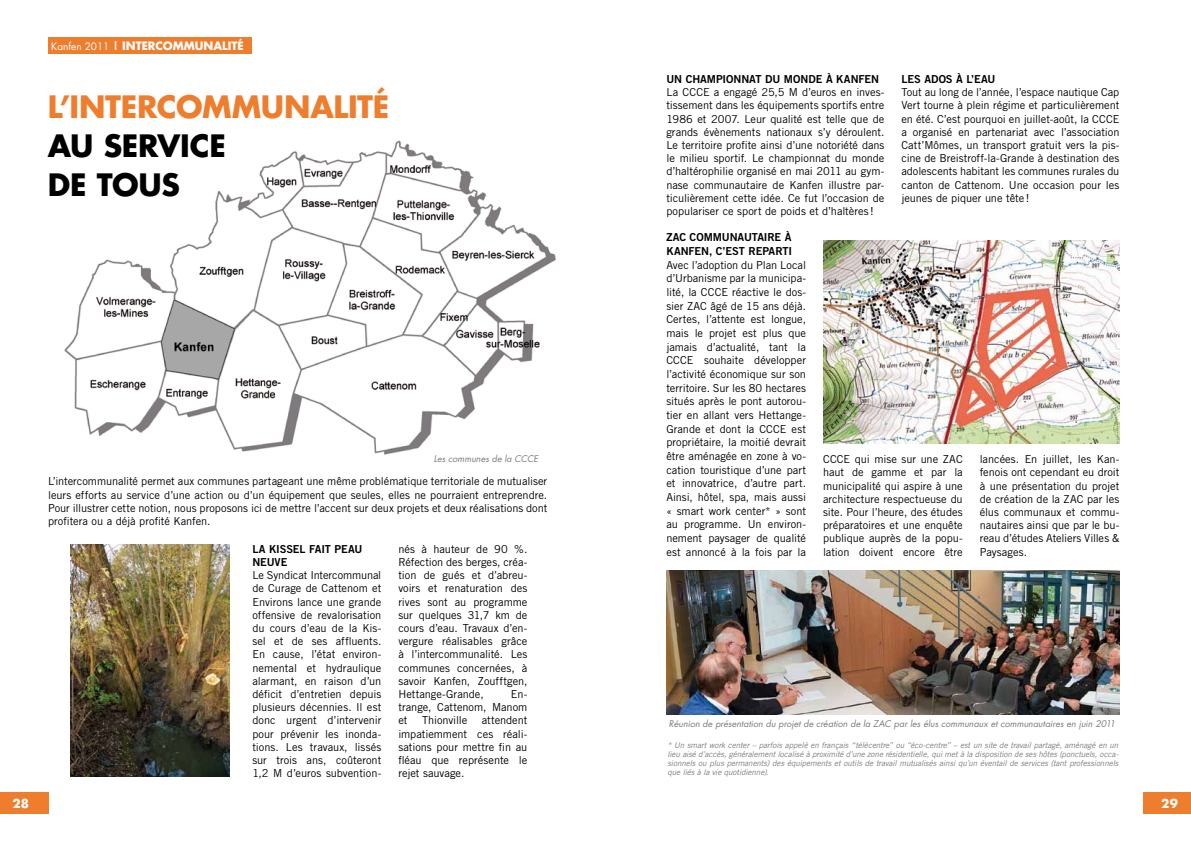
<style>
.page{position:relative;width:1191px;height:842px;background:#fff}
.page>*{position:absolute;margin:0;border:0;box-sizing:border-box;transform-origin:0 0}
.t1{font:700 30px "Futura Std";color:#ee7e2e}
.t2{font:700 30px/39px "Futura Std";color:#000}
.t3{font:700 12px "Futura Std";color:#fff}
.t4{font:700 11.2px "Futura Std";color:#fff}
.t5{font:11px/13.2px "Trade Gothic LT Std";letter-spacing:-.005em;color:#000;text-align:justify}
.t6{font:11px "Trade Gothic LT Std Bd 2";color:#000}
.t7{font:italic 9px "Futura Std";letter-spacing:.005em;color:#7b7c7e}
.t8{font:italic 8px/9px "Trade Gothic LT Std";letter-spacing:-.01em;color:#7b7c7e;text-align:justify}
.s1{font-weight:400;font-size:10px}
.s2{font-size:8.8px}
</style>
<div class="page">
<img style="left:64px;top:140px;width:492px;height:315px">
<div style="left:48px;top:37px;width:203px;height:17px;background:#ee7e2e"></div>
<img style="left:666px;top:570px;width:453px;height:145px">
<img style="left:71px;top:545px;width:159px;height:232px">
<img style="left:823px;top:240px;width:296px;height:204px">
<div style="left:0;top:792px;width:48px;height:22px;background:#ee7e2e"></div>
<div style="left:1143px;top:792px;width:48px;height:22px;background:#ee7e2e"></div>
<p class="t4" style="left:51px;top:38px;width:194px"><span class="s1">Kanfen 2011</span> <span class="s2">|</span> INTERCOMMUNALITÉ</p>
<h1 class="t1" style="left:48px;top:87px;width:43px">L’INTERCOMMUNALITÉ</h1>
<h1 class="t2" style="left:48px;top:126px;width:75px">AU SERVICE<br>DE TOUS</h1>
<p class="t7" style="left:434px;top:452px;width:106px">Les communes de la CCCE</p>
<p class="t5" style="left:48px;top:475px;width:501px">L’intercommunalité permet aux communes partageant une même problématique territoriale de mutualiser leurs efforts au service d’une action ou d’un équipement que seules, elles ne pourraient entreprendre.<br>Pour illustrer cette notion, nous proposons ici de mettre l’accent sur deux projets et deux réalisations dont profitera ou a déjà profité Kanfen.</p>
<p class="t6" style="left:252px;top:542px;width:31px">LA KISSEL</p>
<p class="t6" style="left:309px;top:542px;width:7px">FAIT</p>
<p class="t6" style="left:334px;top:542px;width:29px">PEA U</p>
<p class="t6" style="left:252px;top:555px;width:30px">NEUVE</p>
<p class="t5" style="left:252px;top:568px;width:130px">Le Syndicat Intercommunal de Curage de Cattenom et Environs lance une grande offensive de revalorisation du cours d’eau de la Kis&shy;sel et de ses affluents.<br>En cause, l’état environ&shy;nemental et hydraulique alarmant, en raison d’un déficit d’entretien depuis plusieurs décennies. Il est donc urgent d’intervenir pour prévenir les inonda&shy;tions. Les travaux, lissés sur trois ans, coûteront 1,2 M d’euros subvention-</p>
<p class="t5" style="left:398px;top:542px;width:130px">nés à hauteur de 90 %.<br>Réfection des berges, créa&shy;tion de gués et d’abreu&shy;voirs et renaturation des rives sont au programme sur quelques 31,7 km de cours d’eau. Travaux d’en&shy;vergure réalisables grâce à l’intercommunalité. Les communes concernées, à savoir Kanfen, Zoufftgen, Hettange-Grande,</p>
<p class="t5" style="left:398px;top:687px;width:130px;text-indent:112px">En&shy;trange, Cattenom, Manom et</p>
<p class="t5" style="left:422px;top:714px;width:47px">Thionville</p>
<p class="t5" style="left:398px;top:714px;width:130px;text-indent:83px">attendent impatiemment ces réali&shy;sations pour mettre fin au fléau que représente le rejet sauvage.</p>
<p class="t6" style="left:666px;top:72px;width:42px">UN CHAMPIONNAT</p>
<p class="t6" style="left:765px;top:72px;width:28px">DU MON</p>
<p class="t6" style="left:808px;top:72px;width:44px">DE À KANFEN</p>
<p class="t5" style="left:666px;top:86px;width:219px">La CCCE a engagé 25,5 M d’euros en inves&shy;tissement dans les équipements sportifs entre 1986 et 2007. Leur qualité est telle que de grands évènements nationaux s’y déroulent.<br>Le territoire profite ainsi d’une notoriété dans le milieu sportif. Le championnat du monde d’haltérophilie organisé en mai 2011 au gym&shy;nase communautaire de Kanfen illustre par&shy;ticulièrement cette idée. Ce fut l’occasion de populariser ce sport de poids et d’haltères !</p>
<p class="t6" style="left:666px;top:231px;width:33px">ZAC COMM</p>
<p class="t6" style="left:722px;top:231px;width:37px">UNAUTAIRE</p>
<p class="t6" style="left:785px;top:231px;width:8px">À</p>
<p class="t6" style="left:666px;top:244px;width:16px">KANFEN</p>
<p class="t6" style="left:709px;top:244px;width:24px">, C’EST</p>
<p class="t6" style="left:748px;top:244px;width:7px">REPARTI</p>
<p class="t6" style="left:901px;top:72px;width:94px">LES ADOS À L’EAU</p>
<p class="t5" style="left:901px;top:86px;width:219px">Tout au long de l’année, l’espace nautique Cap Vert tourne à plein régime et particulièrement en été. C’est pourquoi en juillet-août, la CCCE a organisé en partenariat avec l’association Catt’Mômes, un transport gratuit vers la pis&shy;cine de Breistroff-la-Grande à destination des adolescents habitant les communes rurales du canton de Cattenom. Une occasion pour les jeunes de piquer une tête !</p>
<p class="t5" style="left:666px;top:258px;width:141px;line-height:13.7px">Avec l’adoption du Plan Local d’Urbanisme par la municipa&shy;lité, la CCCE réactive le dos&shy;sier ZAC âgé de 15 ans déjà.<br>Certes, l’attente est longue, mais le projet est plus que jamais d’actualité, tant la CCCE souhaite développer l’activité économique sur son territoire. Sur les 80 hectares situés après le pont autorou&shy;tier en allant vers Hettange-Grande et dont la CCCE est propriétaire, la moitié devrait être aménagée en zone à vo&shy;cation touristique d’une part et innovatrice, d’autre part.<br>Ainsi, hôtel, spa, mais aussi « smart work center* » sont au programme. Un environ&shy;nement paysager de qualité est annoncé à la fois par la</p>
<p class="t5" style="left:823px;top:452px;width:141px">CCCE qui mise sur une ZAC haut de gamme et par la municipalité qui aspire à une architecture respectueuse du site. Pour l’heure, des études préparatoires et une enquête publique auprès de la popu&shy;lation doivent encore être</p>
<p class="t5" style="left:979px;top:452px;width:141px">lancées. En juillet, les Kan&shy;fenois ont cependant eu droit à une présentation du projet de création de la ZAC par les élus communaux et commu&shy;nautaires ainsi que par le bu&shy;reau d’études Ateliers Villes &amp; Paysages.</p>
<p class="t7" style="left:669px;top:717px;width:448px">Réunion de présentation du projet de création de la ZAC par les élus communaux et communautaires en juin 2011</p>
<p class="t8" style="left:667px;top:741px;width:452px">* Un smart work center – parfois appelé en français “télécentre” ou “éco-centre” – est un site de travail partagé, aménagé en un lieu aisé d’accès, généralement localisé à proximité d’une zone résidentielle, qui met à la disposition de ses hôtes (ponctuels, occa&shy;sionnels ou plus permanents) des équipements et outils de travail mutualisés ainsi qu’un éventail de services (tant professionnels que liés à la vie quotidienne).</p>
<p class="t3" style="left:12px;top:795px;width:18px">28</p>
<p class="t3" style="left:1161px;top:795px;width:18px">29</p>
</div>
